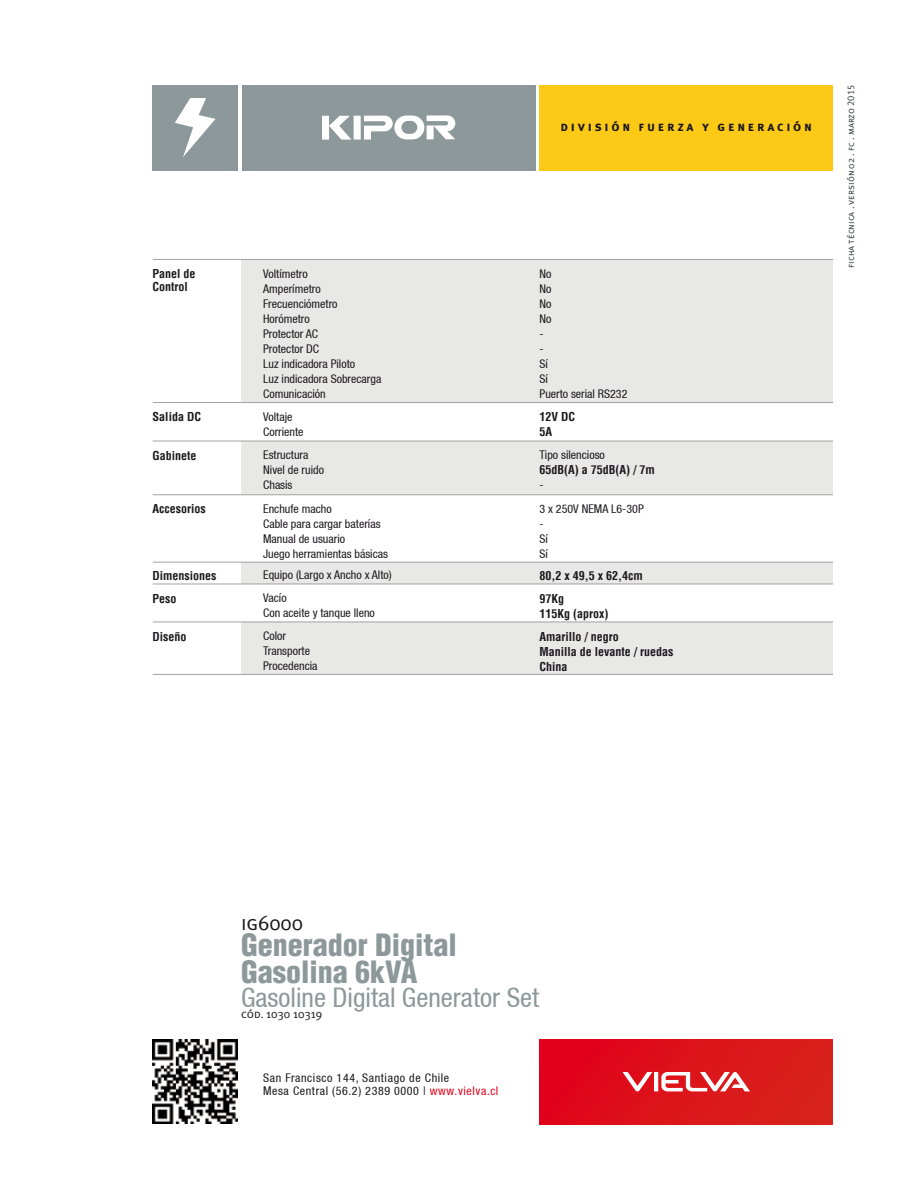
<style>
.page{position:relative;width:918px;height:1188px;background:#fff}
.page>*{position:absolute;margin:0;border:0;box-sizing:border-box;transform-origin:0 0}
.t1{font:900 condensed 30px/27px "Helvetica";color:#8d989b}
.t2{font:condensed 27px "Helvetica 57";color:#8d989b}
.t3{font:21px "Meta Plus Normal";color:#1a171c}
.t4{font:13.5px "Meta Plus Bold Caps";letter-spacing:.2em;color:#1a171c}
.t5{font:condensed 12px/15px "Helvetica 57";color:#1a171c}
.t6{font:700 condensed 12px/15px "Helvetica";color:#1a171c}
.t7{font:condensed 12px/13.5px "Helvetica 57";letter-spacing:.05em;color:#1a171c}
.t8{font:12px "Meta Plus Normal";color:#1a171c}
.t9{font:9.75px "Meta Plus Normal Caps";color:#393e3f}
.s1{font-family:"Meta Plus Normal"}
.s2{font-family:"Meta Plus Normal Caps"}
.s3{font-family:"Meta Plus Normal Caps";font-size:10.8px}
.s4{color:#e2001a}
</style>
<div class="page">
<div style="left:153px;top:85px;width:85px;height:85px;background:#8d989b"></div>
<div style="left:540px;top:85px;width:293px;height:85px;background:#fcc917"></div>
<div style="left:540px;top:1039px;width:293px;height:85px;background:linear-gradient(to right,#e1011a,#d7251c)"></div>
<svg style="left:622px;top:1072px;width:128px;height:19px"></svg>
<div style="left:242px;top:85px;width:293px;height:85px;background:#8d989b"></div>
<div style="left:242px;top:259px;width:591px;height:144px;background:#e8e8e6"></div>
<hr style="left:153px;top:402px;width:680px;height:1px;background:#a1a3a1">
<hr style="left:153px;top:259px;width:680px;height:1px;background:#a1a3a1">
<div style="left:242px;top:441px;width:591px;height:54px;background:#e8e8e6"></div>
<hr style="left:153px;top:441px;width:680px;height:1px;background:#a1a3a1">
<hr style="left:153px;top:494px;width:680px;height:1px;background:#a1a3a1">
<div style="left:242px;top:562px;width:591px;height:22px;background:#e8e8e6"></div>
<hr style="left:153px;top:584px;width:680px;height:1px;background:#a1a3a1">
<hr style="left:153px;top:562px;width:680px;height:1px;background:#a1a3a1">
<div style="left:242px;top:622px;width:591px;height:53px;background:#e8e8e6"></div>
<hr style="left:153px;top:674px;width:680px;height:1px;background:#a1a3a1">
<hr style="left:153px;top:622px;width:680px;height:1px;background:#a1a3a1">
<svg style="left:175px;top:98px;width:41px;height:59px"></svg>
<div style="left:354px;top:116px;width:7px;height:24px;background:#fff"></div>
<svg style="left:322px;top:116px;width:29px;height:24px"></svg>
<svg style="left:364px;top:115px;width:91px;height:25px"></svg>
<img style="left:152px;top:1039px;width:85px;height:85px">
<p class="t6" style="left:153px;top:267px;width:45px;line-height:13.5px">Panel de<br>Control</p>
<p class="t4" style="left:560px;top:118px;width:253px">división fuerza y generación</p>
<p class="t5" style="left:263px;top:266px;width:120px">Voltímetro<br>Amperímetro<br>Frecuenciómetro<br>Horómetro<br>Protector AC<br>Protector DC<br>Luz indicadora Piloto<br>Luz indicadora Sobrecarga<br>Comunicación</p>
<p class="t5" style="left:540px;top:266px;width:89px">No<br>No<br>No<br>No<br>-<br>-<br>Sí<br>Sí<br>Puerto serial RS232</p>
<p class="t6" style="left:153px;top:409px;width:50px">Salida DC</p>
<p class="t6" style="left:540px;top:409px;width:37px">12V DC<br>5A</p>
<p class="t5" style="left:263px;top:447px;width:62px">Estructura<br>Nivel de ruido<br>Chasis</p>
<p class="t5" style="left:540px;top:447px;width:67px">Tipo silencioso</p>
<p class="t5" style="left:263px;top:409px;width:42px">Voltaje<br>Corriente</p>
<p class="t6" style="left:153px;top:448px;width:46px">Gabinete</p>
<p class="t6" style="left:540px;top:462px;width:117px">65dB(A) a 75dB(A) / 7m</p>
<p class="t5" style="left:540px;top:477px;width:6px">-</p>
<p class="t6" style="left:153px;top:501px;width:55px">Accesorios</p>
<p class="t5" style="left:263px;top:501px;width:126px">Enchufe macho<br>Cable para cargar baterías<br>Manual de usuario<br>Juego herramientas básicas</p>
<p class="t5" style="left:540px;top:501px;width:106px">3 x 250V NEMA L6-30P -<br>Sí<br>Sí</p>
<p class="t6" style="left:153px;top:568px;width:65px">Dimensiones</p>
<p class="t5" style="left:263px;top:568px;width:130px">Equipo (Largo x Ancho x Alto)</p>
<p class="t6" style="left:540px;top:568px;width:105px">80,2 x 49,5 x 62,4cm</p>
<p class="t5" style="left:263px;top:590px;width:113px">Vacío<br>Con aceite y tanque lleno</p>
<p class="t6" style="left:540px;top:591px;width:70px">97Kg<br>115Kg (aprox)</p>
<p class="t6" style="left:153px;top:591px;width:25px">Peso</p>
<p class="t6" style="left:153px;top:629px;width:35px">Diseño</p>
<p class="t5" style="left:263px;top:628px;width:56px">Color<br>Transporte<br>Procedencia</p>
<p class="t6" style="left:540px;top:629px;width:136px">Amarillo / negro<br>Manilla de levante / ruedas<br>China</p>
<p class="t9" style="left:845px;top:268px;width:184px;rotate:-90deg">ficha técnica . versión <span class="s1">02</span> . fc . marzo 2015</p>
<h3 class="t3" style="left:241px;top:911px;width:64px"><span class="s2">ig</span>6000</h3>
<h1 class="t1" style="left:241px;top:931px;width:217px">Generador Digital<br>Gasolina 6kVA</h1>
<h2 class="t2" style="left:241px;top:982px;width:300px">Gasoline Digital Generator Set</h2>
<p class="t8" style="left:241px;top:1007px;width:83px"><span class="s2">cód</span><span class="s3">.</span> 1030 10319</p>
<p class="t7" style="left:263px;top:1071px;width:237px">San Francisco 144, Santiago de Chile<br>Mesa Central (56.2) 2389 0000 | <span class="s4">www.vielva.cl</span></p>
</div>
